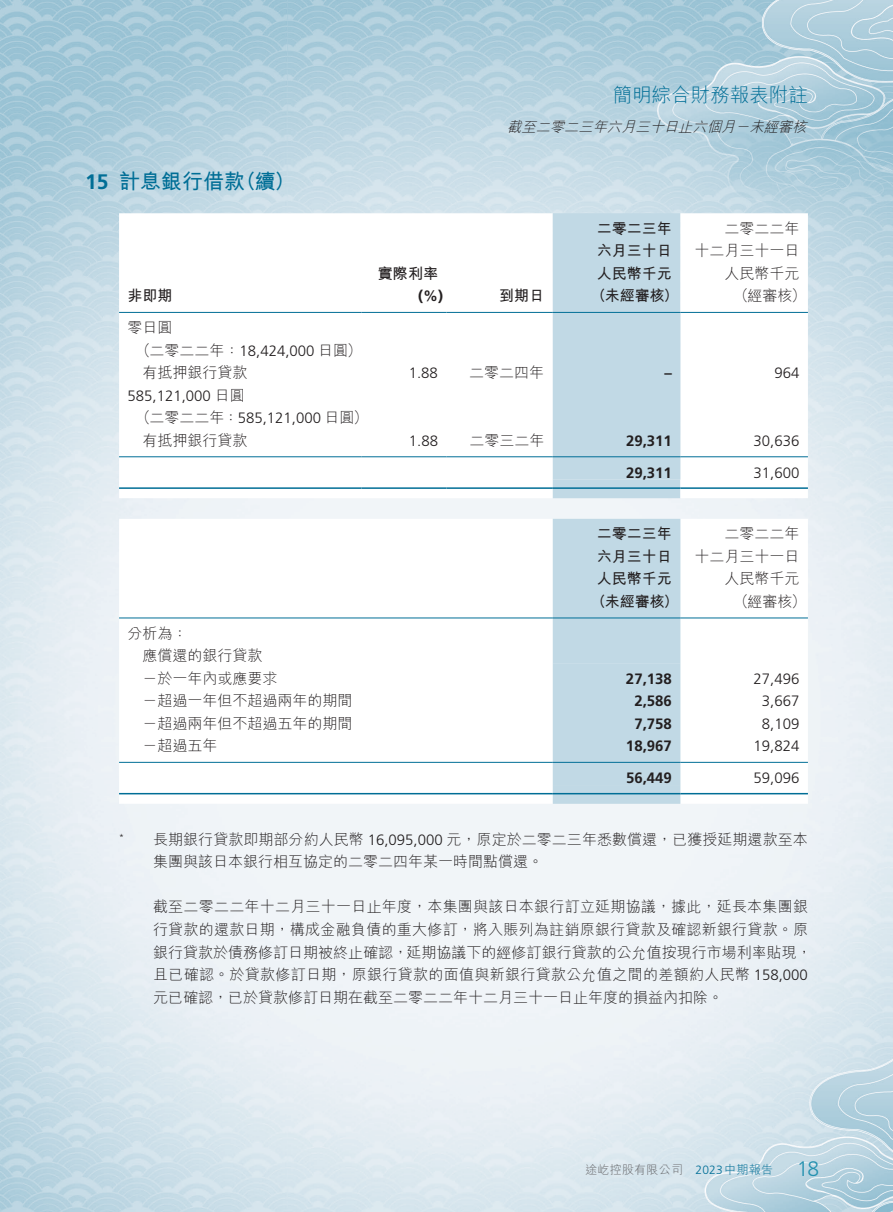
<style>
.page{position:relative;width:893px;height:1212px;background:#fff}
.page>*{position:absolute;margin:0;border:0;box-sizing:border-box;transform-origin:0 0}
.t1{font:700 21px "M Hei HK";color:#006e96}
.t2{font:300 21px "Frutiger LT Std";color:#2491b0}
.t3{font:700 21px "Frutiger LT Std";color:#006e96}
.t4{font:300 19.5px "M Hei HK";color:#006e96}
.t5{font:300 15px/22.5px "M Hei HK";color:#231f20}
.t6{font:300 15px/22.5px "Frutiger LT Std";color:#231f20}
.t7{font:700 15px/22.5px "M Hei HK";color:#231f20}
.t8{font:700 15px "Frutiger LT Std";color:#231f20}
.t9{font:italic 300 14.25px "M Hei HK";color:#231f20}
.t10{font:300 12px "Frutiger LT Std";color:#006e96}
.t11{font:300 12px "M Hei HK";letter-spacing:.02em;color:#636366}
.t12{font:300 8.7px "Frutiger LT Std";color:#231f20}
.s1{font-family:"Frutiger LT Std"}
.s2{font-family:"M Hei HK"}
</style>
<div class="page">
<img style="left:0;top:0;width:893px;height:1212px">
<svg style="left:119px;top:213px;width:434px;height:285px"></svg>
<svg style="left:553px;top:213px;width:255px;height:285px"></svg>
<hr style="left:119px;top:312px;width:242px;height:1px;background:#006e96">
<hr style="left:361px;top:312px;width:85px;height:1px;background:#006e96">
<hr style="left:446px;top:312px;width:107px;height:1px;background:#006e96">
<hr style="left:553px;top:312px;width:127px;height:1px;background:#006e96">
<hr style="left:680px;top:312px;width:128px;height:1px;background:#006e96">
<hr style="left:119px;top:456px;width:242px;height:1px;background:#006e96">
<hr style="left:361px;top:456px;width:85px;height:1px;background:#006e96">
<hr style="left:446px;top:456px;width:107px;height:1px;background:#006e96">
<hr style="left:553px;top:456px;width:127px;height:1px;background:#006e96">
<hr style="left:680px;top:456px;width:128px;height:1px;background:#006e96">
<hr style="left:119px;top:487px;width:242px;height:2px;background:#006e96">
<hr style="left:361px;top:487px;width:85px;height:2px;background:#006e96">
<hr style="left:446px;top:487px;width:107px;height:2px;background:#006e96">
<hr style="left:553px;top:487px;width:127px;height:2px;background:#006e96">
<hr style="left:680px;top:487px;width:128px;height:2px;background:#006e96">
<svg style="left:119px;top:519px;width:689px;height:285px"></svg>
<div style="left:553px;top:519px;width:127px;height:285px;background:#c1d9e5"></div>
<hr style="left:119px;top:618px;width:434px;height:1px;background:#006e96">
<hr style="left:553px;top:618px;width:127px;height:1px;background:#006e96">
<hr style="left:680px;top:618px;width:128px;height:1px;background:#006e96">
<hr style="left:119px;top:762px;width:434px;height:1px;background:#006e96">
<hr style="left:553px;top:762px;width:127px;height:1px;background:#006e96">
<hr style="left:680px;top:762px;width:128px;height:1px;background:#006e96">
<hr style="left:119px;top:793px;width:434px;height:1px;background:#006e96">
<hr style="left:553px;top:793px;width:127px;height:1px;background:#006e96">
<hr style="left:680px;top:793px;width:128px;height:1px;background:#006e96">
<h1 class="t3" style="left:85px;top:169px;width:25px">15</h1>
<h1 class="t1" style="left:119px;top:166px;width:127px">計息銀行借款</h1>
<h1 class="t1" style="left:236px;top:166px;width:61px">（續(</h1>
<p class="t7" style="left:128px;top:283px;width:46px">非即期</p>
<p class="t5" style="left:136px;top:316px;width:228px;text-indent:-8px">零日圓<br>（二零二二年：<span class="s1">18,424,000</span> 日圓(</p>
<p class="t5" style="left:142px;top:361px;width:106px">有抵押銀行貸款</p>
<p class="t6" style="left:136px;top:384px;width:234px;text-indent:-8px">585,121,000 <span class="s2">日圓<br>（二零二二年：</span>585,121,000 <span class="s2">日圓(</span></p>
<p class="t5" style="left:142px;top:428px;width:106px">有抵押銀行貸款</p>
<p class="t7" style="left:378px;top:261px;width:61px">實際利率</p>
<p class="t8" style="left:418px;top:287px;width:26px">%( )</p>
<p class="t6" style="left:409px;top:362px;width:31px">1.88</p>
<p class="t6" style="left:409px;top:429px;width:31px">1.88</p>
<h2 class="t4" style="left:613px;top:82px;width:196px">簡明綜合財務報表附註</h2>
<p class="t9" style="left:507px;top:117px;width:235px">截至二零二三年六月三十日止六個月</p>
<p class="t9" style="left:749px;top:117px;width:64px">未經審核</p>
<p class="t9" style="left:735px;top:117px;width:21px">－</p>
<p class="t7" style="left:597px;top:216px;width:76px">二零二三年六月三十日</p>
<p class="t5" style="left:694px;top:217px;width:107px;text-align:right">二零二二年<br>十二月三十一日人民幣千元</p>
<p class="t7" style="left:597px;top:261px;width:76px">人民幣千元</p>
<p class="t7" style="left:499px;top:283px;width:46px">到期日</p>
<p class="t7" style="left:591px;top:283px;width:89px">（未經審核）</p>
<p class="t5" style="left:734px;top:284px;width:74px">（經審核(</p>
<p class="t5" style="left:469px;top:361px;width:76px">二零二四年</p>
<p class="t8" style="left:664px;top:364px;width:9px">–</p>
<p class="t6" style="left:774px;top:362px;width:27px">964</p>
<p class="t5" style="left:469px;top:428px;width:76px">二零三二年</p>
<p class="t8" style="left:626px;top:432px;width:47px">29,311</p>
<p class="t6" style="left:754px;top:429px;width:47px">30,636</p>
<p class="t8" style="left:626px;top:464px;width:47px">29,311</p>
<p class="t6" style="left:754px;top:461px;width:47px">31,600</p>
<p class="t7" style="left:597px;top:521px;width:76px">二零二三年六月三十日</p>
<p class="t5" style="left:694px;top:522px;width:106px;text-align:right">二零二二年<br>十二月三十一日人民幣千元</p>
<p class="t7" style="left:597px;top:566px;width:76px">人民幣千元</p>
<p class="t7" style="left:591px;top:589px;width:89px">（未經審核）</p>
<p class="t5" style="left:734px;top:590px;width:74px">（經審核(</p>
<p class="t5" style="left:142px;top:621px;width:121px;text-indent:-15px">分析為：<br>應償還的銀行貸款</p>
<p class="t5" style="left:142px;top:666px;width:136px">－於一年內或應要求</p>
<p class="t8" style="left:626px;top:670px;width:47px">27,138</p>
<p class="t6" style="left:753px;top:667px;width:47px">27,496</p>
<p class="t5" style="left:142px;top:689px;width:212px">－超過一年但不超過兩年的期間</p>
<p class="t8" style="left:634px;top:692px;width:39px">2,586</p>
<p class="t6" style="left:762px;top:690px;width:39px">3,667</p>
<p class="t5" style="left:142px;top:711px;width:212px">－超過兩年但不超過五年的期間</p>
<p class="t8" style="left:634px;top:715px;width:39px">7,758</p>
<p class="t6" style="left:762px;top:712px;width:39px">8,109</p>
<p class="t5" style="left:142px;top:734px;width:77px">－超過五年</p>
<p class="t8" style="left:626px;top:737px;width:47px">18,967</p>
<p class="t6" style="left:753px;top:735px;width:47px">19,824</p>
<p class="t8" style="left:626px;top:769px;width:47px">56,449</p>
<p class="t6" style="left:754px;top:767px;width:47px">59,096</p>
<p class="t12" style="left:119px;top:832px;width:6px">*</p>
<p class="t5" style="left:153px;top:828px;width:656px">長期銀行貸款即期部分約人民幣 <span class="s1">16,095,000</span> 元，原定於二零二三年悉數償還，已獲授延期還款至本</p>
<p class="t5" style="left:153px;top:850px;width:392px">集團與該日本銀行相互協定的二零二四年某一時間點償還。</p>
<p class="t5" style="left:153px;top:895px;width:660px">截至二零二二年十二月三十一日止年度，本集團與該日本銀行訂立延期協議，據此，延長本集團銀行貸款的還款日期，構成金融負債的重大修訂，將入賬列為註銷原銀行貸款及確認新銀行貸款。原銀行貸款於債務修訂日期被終止確認，延期協議下的經修訂銀行貸款的公允值按現行市場利率貼現，且已確認。於貸款修訂日期，原銀行貸款的面值與新銀行貸款公允值之間的差額約人民幣 <span class="s1">158,000</span>元已確認，已於貸款修訂日期在截至二零二二年十二月三十一日止年度的損益內扣除。</p>
<p class="t11" style="left:585px;top:1161px;width:99px">途屹控股有限公司</p>
<p class="t10" style="left:695px;top:1162px;width:79px">2023<span class="s2">中期報告</span></p>
<h1 class="t2" style="left:797px;top:1157px;width:24px">18</h1>
</div>
